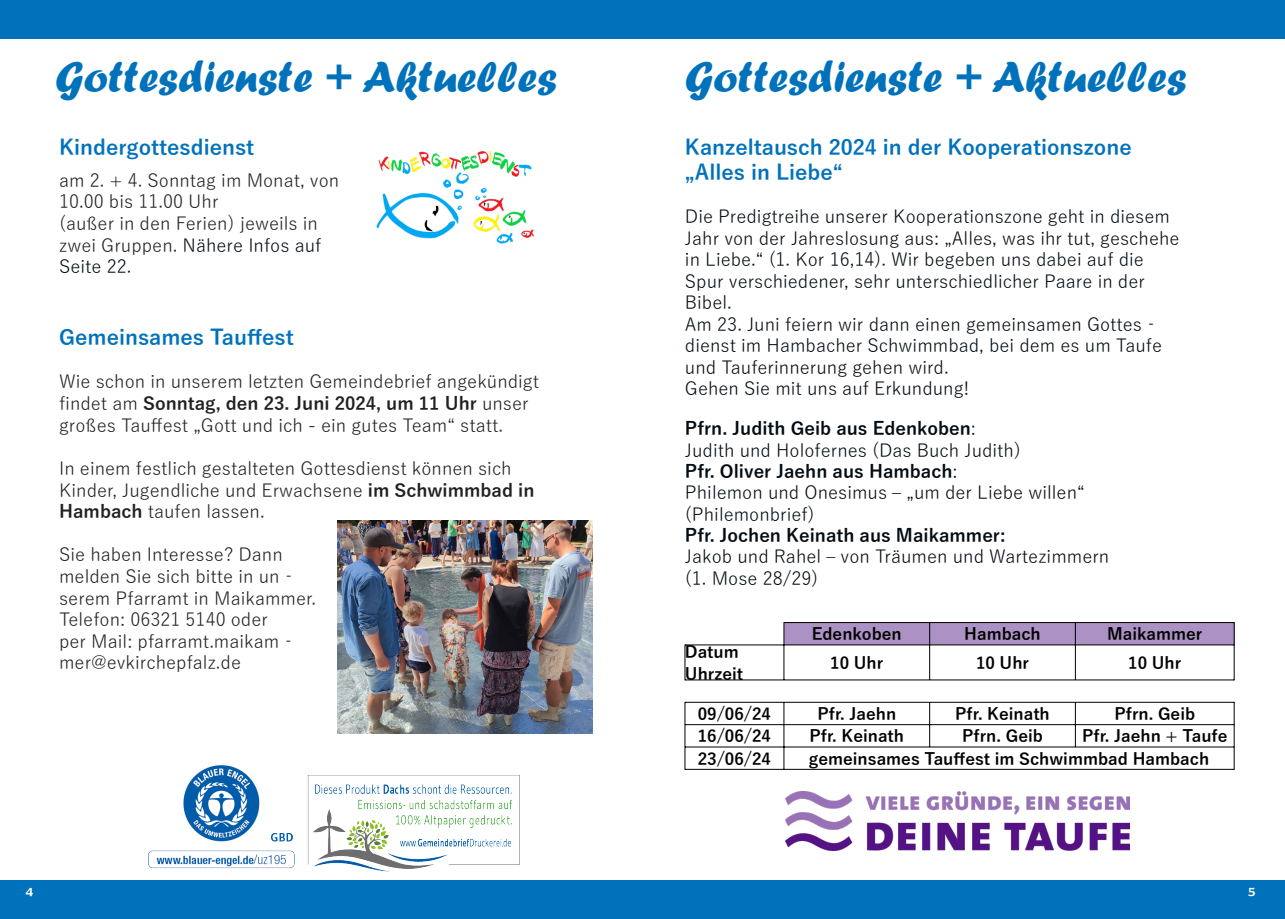
<style>
.page{position:relative;width:1285px;height:919px;background:#fff}
.page>*{position:absolute;margin:0;border:0;box-sizing:border-box;transform-origin:0 0}
.t1{font:45px "Forte";color:#0072bc}
.t2{font:700 21px/25.2px "Yu Gothic";color:#0072bc}
.t3{font:18px/21.5px "Yu Gothic";color:#030c12}
.t4{font:18px/21.6px "Yu Gothic";color:#231f20}
.t5{font:700 18px "Yu Gothic";color:#030c12}
.t6{font:700 16.5px/22px "Yu Gothic";color:#000}
.t7{font:13.5px "Berlin Sans FB";color:#fff;scale:1.11 1}
.s1{color:#030c12}
.s2{font-weight:700}
</style>
<div class="page">
<img style="left:376px;top:151px;width:158px;height:93px">
<img style="left:337px;top:520px;width:255px;height:213px">
<div style="left:0;top:0;width:1284px;height:39px;background:#0072bc"></div>
<div style="left:0;top:880px;width:1284px;height:38px;background:#0072bc"></div>
<img style="left:149px;top:765px;width:370px;height:106px">
<img style="left:785px;top:791px;width:343px;height:59px">
<div style="left:783px;top:622px;width:450px;height:23px;background:#ac91c4"></div>
<hr style="left:783px;top:622px;width:1px;height:58px;background:#000">
<hr style="left:1233px;top:622px;width:1px;height:58px;background:#000">
<hr style="left:929px;top:622px;width:1px;height:58px;background:#000">
<hr style="left:1074px;top:622px;width:1px;height:58px;background:#000">
<hr style="left:684px;top:644px;width:1px;height:36px;background:#000">
<hr style="left:684px;top:701px;width:1px;height:68px;background:#000">
<hr style="left:1233px;top:701px;width:1px;height:68px;background:#000">
<hr style="left:783px;top:702px;width:1px;height:67px;background:#000">
<hr style="left:929px;top:702px;width:1px;height:45px;background:#000">
<hr style="left:1074px;top:702px;width:1px;height:45px;background:#000">
<hr style="left:783px;top:622px;width:450px;height:1px;background:#000">
<hr style="left:684px;top:644px;width:549px;height:1px;background:#000">
<hr style="left:684px;top:679px;width:549px;height:1px;background:#000">
<hr style="left:684px;top:701px;width:549px;height:1px;background:#000">
<hr style="left:684px;top:724px;width:549px;height:1px;background:#000">
<hr style="left:684px;top:746px;width:549px;height:1px;background:#000">
<hr style="left:684px;top:768px;width:549px;height:1px;background:#000">
<h1 class="t1" style="left:55px;top:62px;width:503px">Gottesdienste + Aktuelles</h1>
<p class="t2" style="left:59px;top:134px;width:197px">Kindergottesdienst</p>
<p class="t4" style="left:59px;top:169px;width:282px">am 2. + 4. Sonntag im Monat, von<br>10.00 bis 11.00 Uhr<br>(außer in den Ferien) jeweils in zwei Gruppen. <span class="s1">Nähere Infos auf<br>Seite 22.</span></p>
<p class="t2" style="left:59px;top:324px;width:236px">Gemeinsames Tauffest</p>
<p class="t4" style="left:59px;top:371px;width:481px">Wie schon in unserem letzten Gemeindebrief angekündigt findet am <span class="s2">Sonntag, den 23. Juni 2024, um 11 Uhr</span> unser großes Tauffest „Gott und ich - ein gutes Team“ statt.</p>
<p class="t4" style="left:59px;top:457px;width:477px">In einem festlich gestalteten Gottesdienst können sich<br>Kinder, Jugendliche und Erwachsene <span class="s2">im Schwimmbad in<br>Hambach</span> taufen lassen.</p>
<p class="t4" style="left:59px;top:543px;width:258px">Sie haben Interesse? Dann melden Sie sich bitte in un‐ serem Pfarramt in Maikammer.<br>Telefon: 06321 5140 oder<br>per Mail: pfarramt.maikam‐ mer@evkirchepfalz.de</p>
<h1 class="t1" style="left:684px;top:62px;width:503px">Gottesdienste + Aktuelles</h1>
<p class="t2" style="left:684px;top:134px;width:448px">Kanzeltausch 2024 in der Kooperationszone „Alles in Liebe“</p>
<p class="t3" style="left:684px;top:205px;width:496px">Die Predigtreihe unserer Kooperationszone geht in diesem Jahr von der Jahreslosung aus: „Alles, was ihr tut, geschehe in Liebe.“ (1. Kor 16,14). Wir begeben uns dabei auf die Spur verschiedener, sehr unterschiedlicher Paare in der Bibel.<br>Am 23. Juni feiern wir dann einen gemeinsamen Gottes‐ dienst im Hambacher Schwimmbad, bei dem es um Taufe und Tauferinnerung gehen wird.<br>Gehen Sie mit uns auf Erkundung!</p>
<p class="t3" style="left:684px;top:417px;width:401px"><span class="s2">Pfrn. Judith Geib aus Edenkoben</span>:<br>Judith und Holofernes (Das Buch Judith)<br><span class="s2">Pfr. Oliver Jaehn aus Hambach</span>:<br>Philemon und Onesimus ‒ „um der Liebe willen“ (Philemonbrief)</p>
<p class="t5" style="left:684px;top:526px;width:322px">Pfr. Jochen Keinath aus Maikammer:</p>
<p class="t3" style="left:684px;top:545px;width:426px">Jakob und Rahel ‒ von Träumen und Wartezimmern (1. Mose 28/29)</p>
<p class="t6" style="left:811px;top:623px;width:91px">Edenkoben</p>
<p class="t6" style="left:964px;top:623px;width:78px">Hambach</p>
<p class="t6" style="left:1106px;top:623px;width:97px">Maikammer</p>
<p class="t6" style="left:684px;top:640px;width:60px">Datum<br>Uhrzeit</p>
<p class="t6" style="left:830px;top:651px;width:55px">10 Uhr</p>
<p class="t6" style="left:975px;top:651px;width:55px">10 Uhr</p>
<p class="t6" style="left:1127px;top:651px;width:55px">10 Uhr</p>
<p class="t6" style="left:697px;top:702px;width:75px">09/06/24</p>
<p class="t6" style="left:817px;top:702px;width:80px">Pfr. Jaehn</p>
<p class="t6" style="left:955px;top:702px;width:96px">Pfr. Keinath</p>
<p class="t6" style="left:1114px;top:702px;width:82px">Pfrn. Geib</p>
<p class="t6" style="left:697px;top:725px;width:75px">16/06/24</p>
<p class="t6" style="left:809px;top:725px;width:96px">Pfr. Keinath</p>
<p class="t6" style="left:961px;top:725px;width:82px">Pfrn. Geib</p>
<p class="t6" style="left:1081px;top:725px;width:147px">Pfr. Jaehn + Taufe</p>
<p class="t6" style="left:697px;top:747px;width:75px">23/06/24</p>
<p class="t6" style="left:808px;top:747px;width:402px">gemeinsames Tauffest im Schwimmbad Hambach</p>
<p class="t7" style="left:26px;top:883px;width:8px">4</p>
<p class="t7" style="left:1248px;top:883px;width:8px">5</p>
</div>
